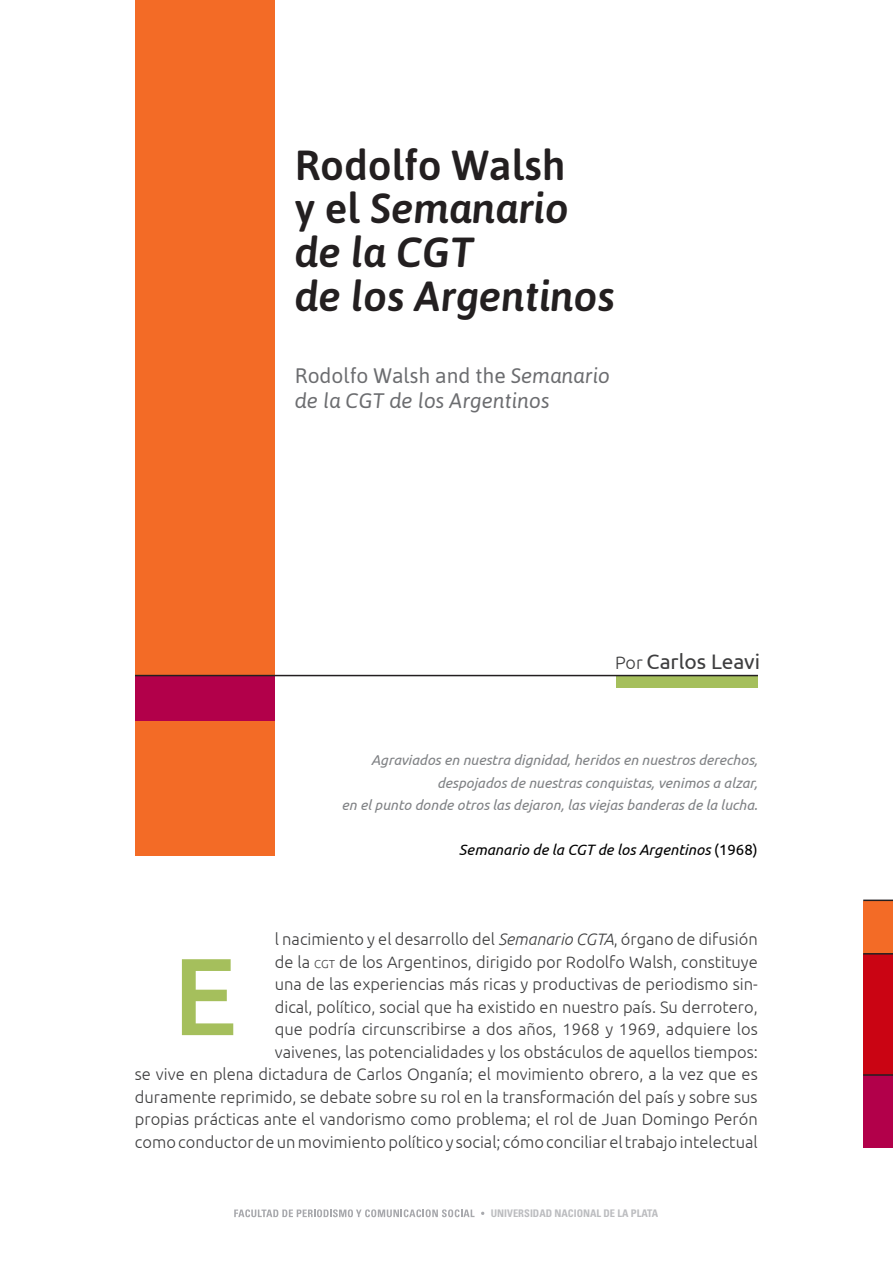
<style>
.page{position:relative;width:893px;height:1263px;background:#fff}
.page>*{position:absolute;margin:0;border:0;box-sizing:border-box;transform-origin:0 0}
.letra_capital{font:500 109.5px "Ubuntu";color:#a5bf5c}
.titulo0{font:italic 500 42px/43.5px "Asap";color:#231f20}
.titulo_principal_ing{font:italic 21px/25.5px "Asap";color:#6c6d70}
.autor_nombre{font:21px "Ubuntu";color:#3e3e3f}
.txt_principal{font:300 16.5px/22.5px "Ubuntu";color:#3e3e3f;text-align:right}
.t1{font:italic 15px "Ubuntu";color:#000}
.destacado{font:italic 14.25px "Ubuntu";color:#808285}
.t2{font:700 condensed 10.5px "Univers LT Std";color:#bcbdc0}
.s1{font-style:normal}
.s2{font-weight:300;font-size:18px}
.s3{font-style:italic}
.s4{font-size:11.55px}
</style>
<div class="page">
<div style="left:135px;top:0;width:140px;height:855px;background:#f36b26"></div>
<div style="left:863px;top:954px;width:30px;height:126px;background:#ca0413"></div>
<div style="left:863px;top:1075px;width:30px;height:73px;background:#b2004a"></div>
<div style="left:863px;top:901px;width:30px;height:53px;background:#f36b26"></div>
<div style="left:135px;top:676px;width:140px;height:44px;background:#b2004a"></div>
<div style="left:617px;top:676px;width:141px;height:12px;background:#a5bf5c"></div>
<hr style="left:135px;top:675px;width:623px;height:1px;background:#231f20">
<hr style="left:863px;top:899px;width:30px;height:2px;background:#231f20">
<hr style="left:863px;top:953px;width:30px;height:1px;background:#231f20">
<hr style="left:863px;top:1074px;width:30px;height:2px;background:#231f20">
<svg style="left:234px;top:1209px;width:241px;height:8px"></svg>
<p class="titulo0" style="left:295px;top:142px;width:322px"><span class="s1">Rodolfo Walsh<br>y el</span> Semanario de la CGT<br>de los Argentinos</p>
<p class="titulo_principal_ing" style="left:295px;top:362px;width:317px"><span class="s1">Rodolfo Walsh and the</span> Semanario de la CGT de los Argentinos</p>
<p class="autor_nombre" style="left:615px;top:649px;width:146px"><span class="s2">Por</span> Carlos Leavi</p>
<p class="destacado" style="left:371px;top:751px;width:388px">Agraviados en nuestra dignidad, heridos en nuestros derechos,</p>
<p class="destacado" style="left:437px;top:774px;width:322px">despojados de nuestras conquistas, venimos a alzar,</p>
<p class="destacado" style="left:341px;top:796px;width:418px">en el punto donde otros las dejaron, las viejas banderas de la lucha.</p>
<p class="t1" style="left:459px;top:841px;width:300px">Semanario de la CGT de los Argentinos <span class="s1">(1968)</span></p>
<p class="txt_principal" style="left:135px;top:927px;width:624px">l nacimiento y el desarrollo del <span class="s3">Semanario CGTA</span>, órgano de difusión<br>de la <span class="s4">cgt</span> de los Argentinos, dirigido por Rodolfo Walsh, constituye<br>una de las experiencias más ricas y productivas de periodismo sin-<br>dical, político, social que ha existido en nuestro país. Su derrotero,<br>que podría circunscribirse a dos años, 1968 y 1969, adquiere los<br>vaivenes, las potencialidades y los obstáculos de aquellos tiempos:<br>se vive en plena dictadura de Carlos Onganía; el movimiento obrero, a la vez que es duramente reprimido, se debate sobre su rol en la transformación del país y sobre sus propias prácticas ante el vandorismo como problema; el rol de Juan Domingo Perón como conductor de un movimiento político y social; cómo conciliar el trabajo intelectual</p>
<p class="letra_capital" style="left:173px;top:927px;width:66px">E</p>
<p class="t2" style="left:491px;top:1207px;width:169px">UNIVERSIDAD NACIONAL DE LA PLATA</p>
</div>
